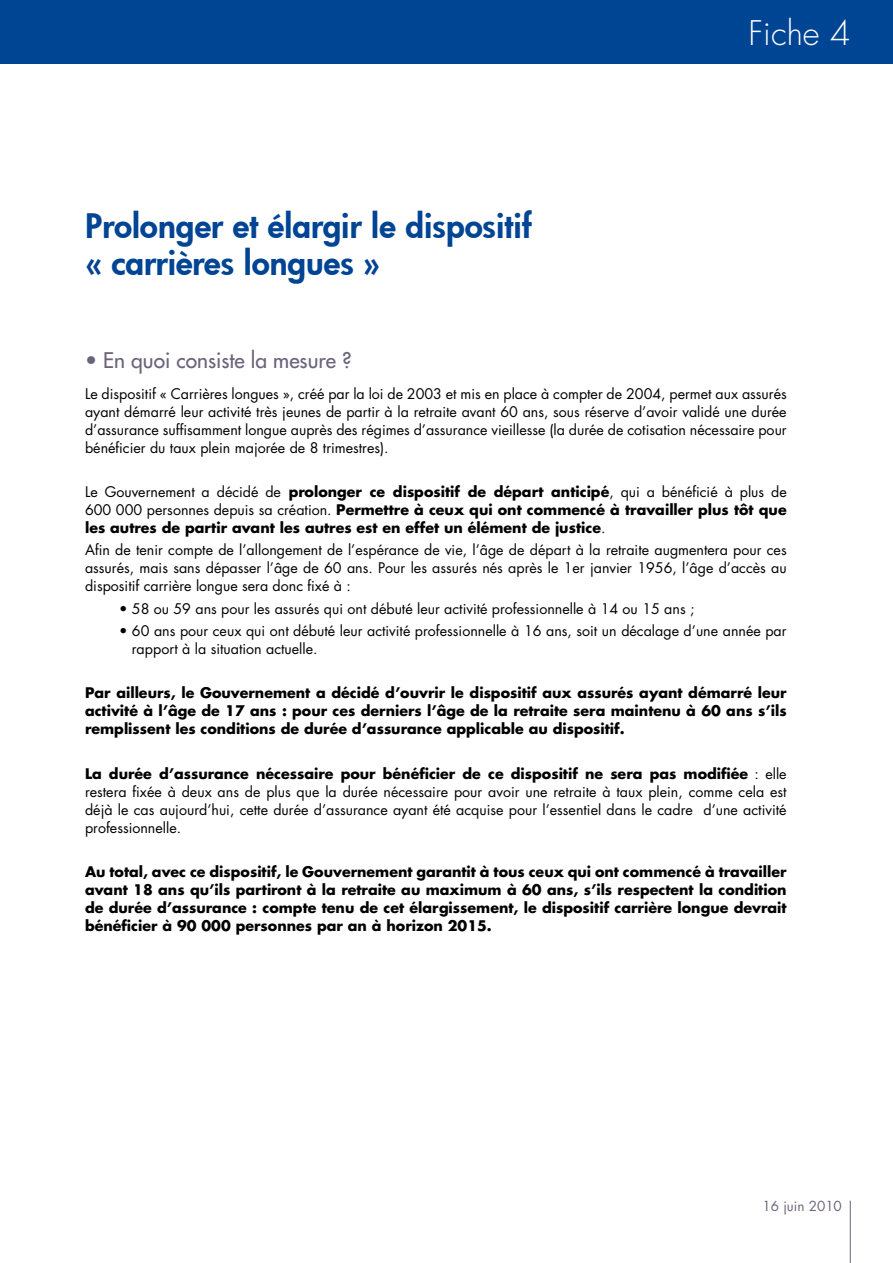
<style>
.page{position:relative;width:893px;height:1263px;background:#fff}
.page>*{position:absolute;margin:0;border:0;box-sizing:border-box;transform-origin:0 0}
.t1{font:33px/37.5px "Futura Hv";color:#004494}
.t2{font:300 33px "Futura";color:#fff}
.t3{font:21px "Futura";color:#6c637a}
.t4{font:14.25px/18px "Futura";color:#000;text-align:justify}
.t5{font:700 14.25px/18px "Futura";color:#000;text-align:justify}
.t6{font:13.5px "Futura";color:#6c637a}
.s1{font-weight:400}
.s2{font-weight:700}
</style>
<div class="page">
<hr style="left:850px;top:1200px;width:1px;height:63px;background:#6c637a">
<div style="left:0;top:0;width:893px;height:64px;background:#004494"></div>
<h1 class="t1" style="left:85px;top:206px;width:448px">Prolonger et élargir le dispositif « carrières longues »</h1>
<h1 class="t2" style="left:749px;top:11px;width:103px">Fiche 4</h1>
<h2 class="t3" style="left:85px;top:346px;width:268px">• En quoi consiste la mesure ?</h2>
<p class="t4" style="left:85px;top:384px;width:703px">Le dispositif « Carrières longues », créé par la loi de 2003 et mis en place à compter de 2004, permet aux assurés ayant démarré leur activité très jeunes de partir à la retraite avant 60 ans, sous réserve d’avoir validé une durée d’assurance suffisamment longue auprès des régimes d’assurance vieillesse (la durée de cotisation nécessaire pour bénéficier du taux plein majorée de 8 trimestres).</p>
<p class="t5" style="left:85px;top:482px;width:703px"><span class="s1">Le Gouvernement a décidé de</span> prolonger ce dispositif de départ anticipé<span class="s1">, qui a bénéficié à plus de 600 000 personnes depuis sa création.</span> Permettre à ceux qui ont commencé à travailler plus tôt que les autres de partir avant les autres est en effet un élément de justice<span class="s1">.</span></p>
<p class="t4" style="left:85px;top:541px;width:703px">Afin de tenir compte de l’allongement de l’espérance de vie, l’âge de départ à la retraite augmentera pour ces assurés, mais sans dépasser l’âge de 60 ans. Pour les assurés nés après le 1er janvier 1956, l’âge d’accès au dispositif carrière longue sera donc fixé à :</p>
<p class="t4" style="left:119px;top:599px;width:577px">• 58 ou 59 ans pour les assurés qui ont débuté leur activité professionnelle à 14 ou 15 ans ;</p>
<p class="t4" style="left:132px;top:621px;width:656px;text-indent:-13px">• 60 ans pour ceux qui ont débuté leur activité professionnelle à 16 ans, soit un décalage d’une année par rapport à la situation actuelle.</p>
<p class="t5" style="left:85px;top:684px;width:703px">Par ailleurs, le Gouvernement a décidé d’ouvrir le dispositif aux assurés ayant démarré leur activité à l’âge de 17 ans : pour ces derniers l’âge de la retraite sera maintenu à 60 ans s’ils remplissent les conditions de durée d’assurance applicable au dispositif.</p>
<p class="t4" style="left:85px;top:764px;width:703px"><span class="s2">La durée d’assurance nécessaire pour bénéficier de ce dispositif ne sera pas modifiée</span> : elle restera fixée à deux ans de plus que la durée nécessaire pour avoir une retraite à taux plein, comme cela est déjà le cas aujourd’hui, cette durée d’assurance ayant été acquise pour l’essentiel dans le cadre d’une activité professionnelle.</p>
<p class="t5" style="left:85px;top:863px;width:703px">Au total, avec ce dispositif, le Gouvernement garantit à tous ceux qui ont commencé à travailler avant 18 ans qu’ils partiront à la retraite au maximum à 60 ans, s’ils respectent la condition de durée d’assurance : compte tenu de cet élargissement, le dispositif carrière longue devrait bénéficier à 90 000 personnes par an à horizon 2015.</p>
<p class="t6" style="left:763px;top:1197px;width:81px">16 juin 2010</p>
</div>
